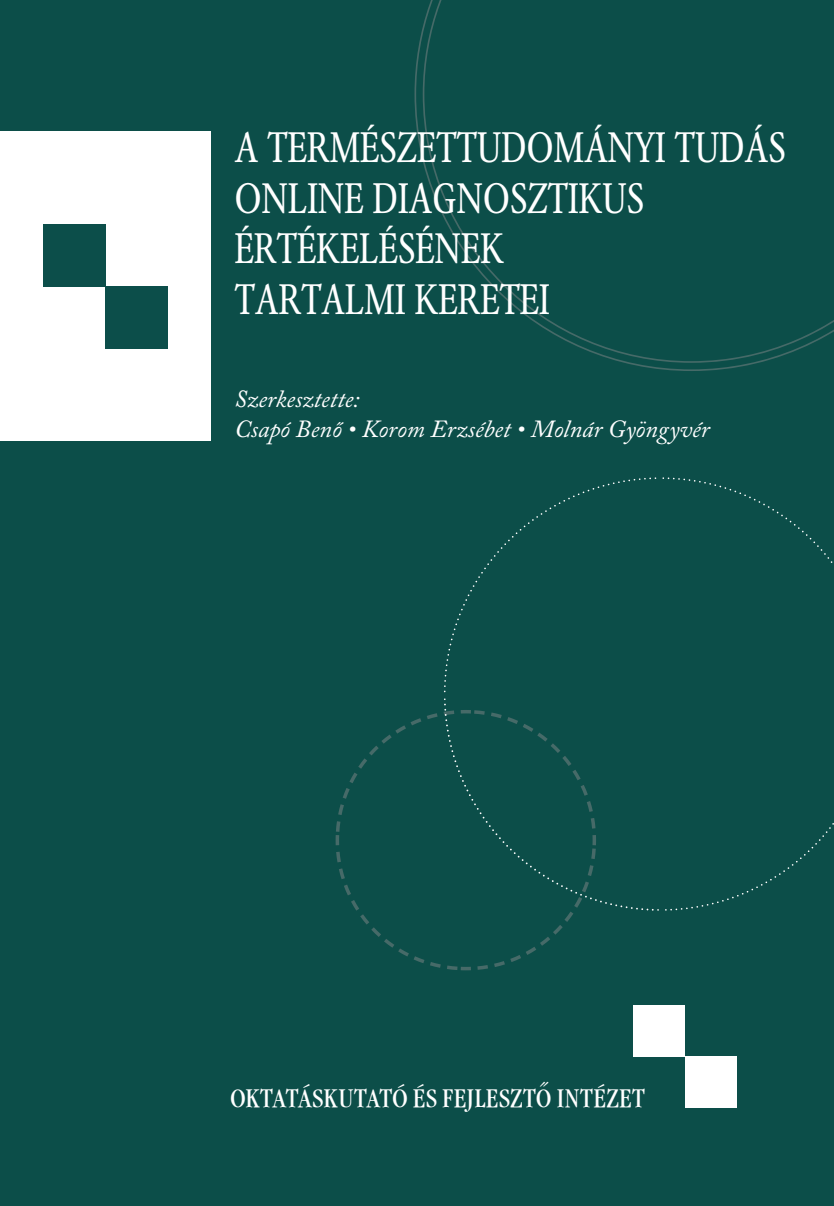
<style>
.page{position:relative;width:834px;height:1206px;background:#fff}
.page>*{position:absolute;margin:0;border:0;box-sizing:border-box;transform-origin:0 0}
.t1{font:42px/50.4px "Garamond BE Condensed SCH";letter-spacing:-.01em;color:#fff}
.t2{font:26.25px "Garamond Condensed";letter-spacing:.01em;color:#fff}
.t3{font:italic 24.5px/29.4px "Adobe Caslon Pro";color:#fff}
</style>
<div class="page">
<div style="left:0;top:0;width:833px;height:1205px;background:#0c4e49"></div>
<div style="left:685px;top:1056px;width:51px;height:51px;background:#fff"></div>
<div style="left:633px;top:1005px;width:52px;height:51px;background:#fff"></div>
<div style="left:0;top:131px;width:210px;height:310px;background:#fff"></div>
<div style="left:43px;top:224px;width:62px;height:62px;background:#0c4e4a"></div>
<div style="left:105px;top:286px;width:62px;height:62px;background:#0c4e4a"></div>
<svg style="left:665px;top:696px;width:169px;height:215px"></svg>
<svg style="left:663px;top:476px;width:171px;height:213px"></svg>
<svg style="left:444px;top:477px;width:207px;height:210px"></svg>
<svg style="left:335px;top:710px;width:261px;height:260px"></svg>
<svg style="left:414px;top:0;width:419px;height:371px"></svg>
<p class="t1" style="left:234px;top:124px;width:553px">A TERMÉSZETTUDOMÁNYI TUDÁS<br>ONLINE DIAGNOSZTIKUS<br>ÉRTÉKELÉSÉNEK<br>TARTALMI KERETEI</p>
<p class="t3" style="left:234px;top:384px;width:476px">Szerkesztette:<br>Csapó Benő • Korom Erzsébet • Molnár Gyöngyvér</p>
<p class="t2" style="left:230px;top:1083px;width:416px">OKTATÁSKUTATÓ ÉS FEJLESZTO˝ INTÉZET</p>
</div>
